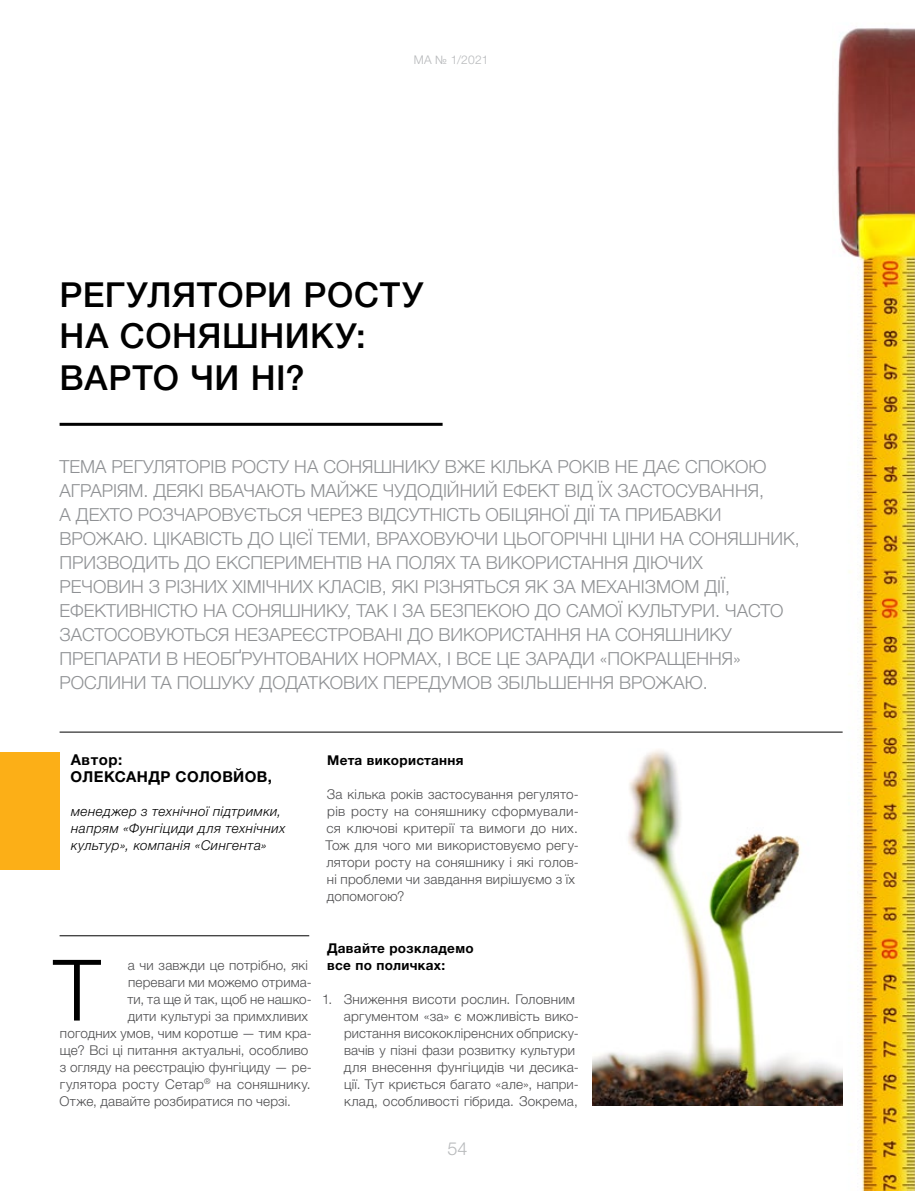
<style>
.page{position:relative;width:915px;height:1191px;background:#fff}
.page>*{position:absolute;margin:0;border:0;box-sizing:border-box;transform-origin:0 0}
.t1{font:300 84.9px "Helvetica Neue LTW1 G";color:#000}
.t2{font:500 34.5px/41.4px "Helvetica Neue LTW1 G";letter-spacing:.015em;color:#000}
.t3{font:300 18px/24px "Helvetica Neue LTW1 G";color:#8f9194}
.t4{font:300 18px "Helvetica Neue LTW1 G";color:#b7b9bb}
.t5{font:700 15px/17px "Helvetica Neue LTW1 G";letter-spacing:.03em;color:#000}
.t6{font:300 13.5px/17px "Helvetica Neue LTW1 G";letter-spacing:.015em;color:#4d4d4f}
.t7{font:italic 300 13.5px/17px "Helvetica Neue LTW1 G";letter-spacing:.035em;color:#000}
.t8{font:700 13.5px/17px "Helvetica Neue LTW1 G";letter-spacing:.025em;color:#000}
.t9{font:300 12px "Helvetica Neue LTW1 G";letter-spacing:.02em;color:#b7b9bb}
</style>
<div class="page">
<img style="left:831px;top:28px;width:83px;height:1163px">
<hr style="left:60px;top:731px;width:782px;height:1px;background:#000">
<hr style="left:60px;top:423px;width:382px;height:3px;background:#000">
<hr style="left:60px;top:935px;width:249px;height:1px;background:#000">
<div style="left:0;top:752px;width:60px;height:118px;background:#fcaf17"></div>
<img style="left:592px;top:748px;width:250px;height:358px">
<p class="t9" style="left:414px;top:52px;width:76px">МА № 1/2021</p>
<h2 class="t2" style="left:60px;top:274px;width:365px">РЕГУЛЯТОРИ РОСТУ<br>НА СОНЯШНИКУ:<br>ВАРТО ЧИ НІ?</h2>
<p class="t3" style="left:60px;top:454px;width:741px">ТЕМА РЕГУЛЯТОРІВ РОСТУ НА СОНЯШНИКУ ВЖЕ КІЛЬКА РОКІВ НЕ ДАЄ СПОКОЮ АГРАРІЯМ. ДЕЯКІ ВБАЧАЮТЬ МАЙЖЕ ЧУДОДІЙНИЙ ЕФЕКТ ВІД ЇХ ЗАСТОСУВАННЯ,<br>А ДЕХТО РОЗЧАРОВУЄТЬСЯ ЧЕРЕЗ ВІДСУТНІСТЬ ОБІЦЯНОЇ ДІЇ ТА ПРИБАВКИ ВРОЖАЮ. ЦІКАВІСТЬ ДО ЦІЄЇ ТЕМИ, ВРАХОВУЮЧИ ЦЬОГОРІЧНІ ЦІНИ НА СОНЯШНИК, ПРИЗВОДИТЬ ДО ЕКСПЕРИМЕНТІВ НА ПОЛЯХ ТА ВИКОРИСТАННЯ ДІЮЧИХ<br>РЕЧОВИН З РІЗНИХ ХІМІЧНИХ КЛАСІВ, ЯКІ РІЗНЯТЬСЯ ЯК ЗА МЕХАНІЗМОМ ДІЇ, ЕФЕКТИВНІСТЮ НА СОНЯШНИКУ, ТАК І ЗА БЕЗПЕКОЮ ДО САМОЇ КУЛЬТУРИ. ЧАСТО ЗАСТОСОВУЮТЬСЯ НЕЗАРЕЄСТРОВАНІ ДО ВИКОРИСТАННЯ НА СОНЯШНИКУ ПРЕПАРАТИ В НЕОБҐРУНТОВАНИХ НОРМАХ, І ВСЕ ЦЕ ЗАРАДИ «ПОКРАЩЕННЯ» РОСЛИНИ ТА ПОШУКУ ДОДАТКОВИХ ПЕРЕДУМОВ ЗБІЛЬШЕННЯ ВРОЖАЮ.</p>
<p class="t5" style="left:71px;top:751px;width:203px">Автор:<br>ОЛЕКСАНДР СОЛОВЙОВ,</p>
<p class="t7" style="left:71px;top:803px;width:216px">менеджер з технічної підтримки, напрям «Фунгіциди для технічних культур», компанія «Сингента»</p>
<h1 class="t1" style="left:53px;top:938px;width:49px">Т</h1>
<p class="t6" style="left:128px;top:956px;width:181px">а чи завжди це потрібно, які</p>
<p class="t6" style="left:128px;top:973px;width:185px">переваги ми можемо отрима-</p>
<p class="t6" style="left:127px;top:990px;width:186px">ти, та ще й так, щоб не нашко-</p>
<p class="t6" style="left:128px;top:1007px;width:181px">дити культурі за примхливих</p>
<p class="t6" style="left:60px;top:1024px;width:253px">погодних умов, чим коротше — тим кра-</p>
<p class="t6" style="left:60px;top:1041px;width:250px">ще? Всі ці питання актуальні, особливо</p>
<p class="t6" style="left:60px;top:1058px;width:253px">з огляду на реєстрацію фунгіциду — ре-</p>
<p class="t6" style="left:60px;top:1075px;width:252px">гулятора росту Сетар<sup>®</sup> на соняшнику.</p>
<p class="t6" style="left:60px;top:1092px;width:233px">Отже, давайте розбиратися по черзі.</p>
<p class="t8" style="left:327px;top:752px;width:138px">Мета використання</p>
<p class="t6" style="left:325px;top:786px;width:255px">За кілька років застосування регулято&shy;рів росту на соняшнику сформували&shy;ся ключові критерії та вимоги до них.<br>Тож для чого ми використовуємо регу&shy;лятори росту на соняшнику і які голов&shy;ні проблеми чи завдання вирішуємо з їх допомогою?</p>
<p class="t8" style="left:327px;top:939px;width:148px">Давайте розкладемо все по поличках:</p>
<p class="t6" style="left:343px;top:990px;width:237px;text-indent:-22px">1. Зниження висоти рослин. Головним аргументом «за» є можливість вико&shy;ристання висококліренсних обприску&shy;вачів у пізні фази розвитку культури для внесення фунгіцидів чи десика&shy;ції. Тут криється багато «але», напри&shy;клад, особливості гібрида. Зокрема,</p>
<h3 class="t4" style="left:447px;top:1137px;width:21px">54</h3>
</div>
